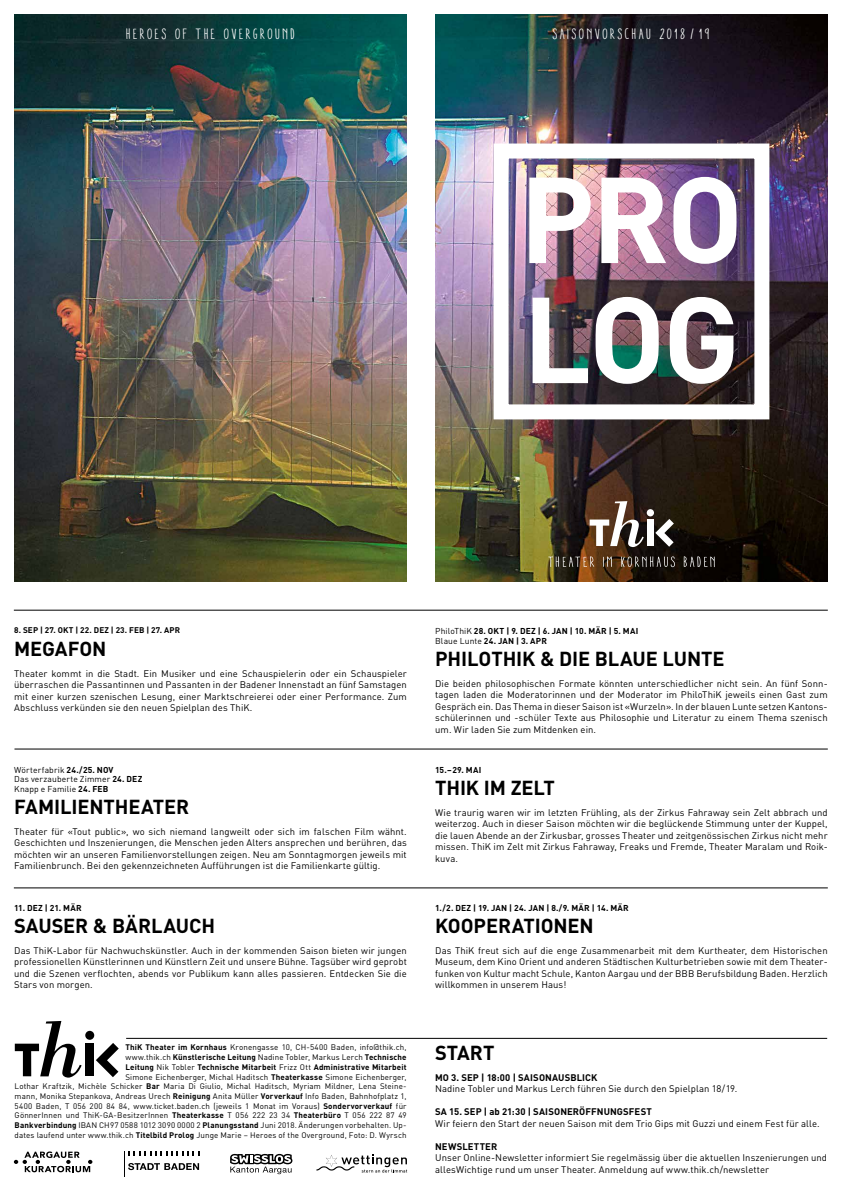
<style>
.page{position:relative;width:842px;height:1191px;background:#fff}
.page>*{position:absolute;margin:0;border:0;box-sizing:border-box;transform-origin:0 0}
.t1{font:700 120px/120px "DIN";letter-spacing:-.025em;color:#fff}
.t2{font:700 20px "DIN";letter-spacing:-.005em;color:#000}
.t3{font:condensed 15px "Aracne";letter-spacing:.15em;color:#fff}
.t4{font:9.5px/11.5px "DIN";letter-spacing:.005em;color:#000;text-align:justify}
.t5{font:700 9.5px "DIN";letter-spacing:.01em;color:#000}
.t6{font:700 8.5px/9.5px "DIN";letter-spacing:.03em;color:#000}
.t7{font:8.5px/9.5px "DIN";letter-spacing:.015em;color:#000}
.t8{font:700 8.2px "DIN";letter-spacing:.02em;color:#000}
.t9{font:8px/9.7px "DIN";letter-spacing:.015em;color:#000;text-align:right}
.s1{font-weight:700}
.s2{font-weight:400}
</style>
<div class="page">
<img style="left:14px;top:14px;width:393px;height:567px">
<img style="left:435px;top:14px;width:393px;height:567px">
<div style="left:494px;top:143px;width:275px;height:276px;border:15px solid #fff"></div>
<svg style="left:548px;top:556px;width:46px;height:11px"></svg>
<svg style="left:603px;top:556px;width:9px;height:11px"></svg>
<svg style="left:621px;top:556px;width:54px;height:11px"></svg>
<svg style="left:684px;top:556px;width:31px;height:11px"></svg>
<svg style="left:590px;top:501px;width:54px;height:46px"></svg>
<div style="left:647px;top:519px;width:7px;height:27px;background:#fff"></div>
<div style="left:647px;top:509px;width:7px;height:7px;background:#fff;border-radius:50%"></div>
<svg style="left:655px;top:519px;width:19px;height:28px"></svg>
<svg style="left:230px;top:1153px;width:62px;height:21px"></svg>
<svg style="left:316px;top:1154px;width:91px;height:18px"></svg>
<svg style="left:14px;top:1151px;width:78px;height:21px"></svg>
<svg style="left:124px;top:1151px;width:75px;height:25px"></svg>
<svg style="left:15px;top:1021px;width:67px;height:56px"></svg>
<div style="left:86px;top:1043px;width:8px;height:33px;background:#000"></div>
<div style="left:85px;top:1030px;width:9px;height:9px;background:#000;border-radius:50%"></div>
<svg style="left:96px;top:1043px;width:23px;height:34px"></svg>
<hr style="left:126px;top:1037px;width:701px;height:1px;background:#000">
<hr style="left:14px;top:609px;width:814px;height:1px;background:#000">
<hr style="left:14px;top:748px;width:814px;height:1px;background:#000">
<hr style="left:14px;top:887px;width:814px;height:1px;background:#000">
<h3 class="t3" style="left:127px;top:26px;width:171px">HEROES OF THE OVERGROUND</h3>
<h3 class="t3" style="left:553px;top:26px;width:159px">SAISONVORSCHAU 2018 / 19</h3>
<h1 class="t1" style="left:519px;top:154px;width:226px">PRO<br>LOG</h1>
<p class="t8" style="left:14px;top:625px;width:168px">8. SEP | 27. OKT | 22. DEZ | 23. FEB | 27. APR</p>
<h2 class="t2" style="left:14px;top:635px;width:94px">MEGAFON</h2>
<p class="t4" style="left:14px;top:667px;width:394px">Theater kommt in die Stadt. Ein Musiker und eine Schauspielerin oder ein Schauspieler überraschen die Passantinnen und Passanten in der Badener Innenstadt an fünf Samstagen mit einer kurzen szenischen Lesung, einer Marktschreierei oder einer Performance. Zum Abschluss verkünden sie den neuen Spielplan des ThiK.</p>
<p class="t7" style="left:14px;top:764px;width:130px">Wörterfabrik <span class="s1">24./25. NOV<br></span>Das verzauberte Zimmer <span class="s1">24. DEZ<br></span>Knapp e Familie <span class="s1">24. FEB</span></p>
<h2 class="t2" style="left:14px;top:793px;width:176px">FAMILIENTHEATER</h2>
<p class="t4" style="left:14px;top:825px;width:394px">Theater für «Tout public», wo sich niemand langweilt oder sich im falschen Film wähnt.<br>Geschichten und Inszenierungen, die Menschen jeden Alters ansprechen und berühren, das möchten wir an unseren Familienvorstellungen zeigen. Neu am Sonntagmorgen jeweils mit Familienbrunch. Bei den gekennzeichneten Aufführungen ist die Familienkarte gültig.</p>
<p class="t6" style="left:14px;top:902px;width:69px">11. DEZ | 21. MÄR</p>
<h2 class="t2" style="left:14px;top:912px;width:202px">SAUSER &amp; BÄRLAUCH</h2>
<p class="t4" style="left:14px;top:944px;width:394px">Das ThiK-Labor für Nachwuchskünstler. Auch in der kommenden Saison bieten wir jungen professionellen Künstlerinnen und Künstlern Zeit und unsere Bühne. Tagsüber wird geprobt und die Szenen verflochten, abends vor Publikum kann alles passieren. Entdecken Sie die Stars von morgen.</p>
<p class="t6" style="left:435px;top:626px;width:205px"><span class="s2">PhiloThiK</span> 28. OKT | 9. DEZ | 6. JAN | 10. MÄR | 5. MAI<br><span class="s2">Blaue Lunte</span> 24. JAN | 3. APR</p>
<h2 class="t2" style="left:435px;top:645px;width:291px">PHILOTHIK &amp; DIE BLAUE LUNTE</h2>
<p class="t4" style="left:435px;top:677px;width:394px">Die beiden philosophischen Formate könnten unterschiedlicher nicht sein. An fünf Sonn&shy;tagen laden die Moderatorinnen und der Moderator im PhiloThiK jeweils einen Gast zum Gespräch ein. Das Thema in dieser Saison ist «Wurzeln». In der blauen Lunte setzen Kantons&shy;schülerinnen und -schüler Texte aus Philosophie und Literatur zu einem Thema szenisch um. Wir laden Sie zum Mitdenken ein.</p>
<p class="t6" style="left:435px;top:764px;width:48px">15.–29. MAI</p>
<h2 class="t2" style="left:435px;top:774px;width:121px">THIK IM ZELT</h2>
<p class="t4" style="left:435px;top:806px;width:394px">Wie traurig waren wir im letzten Frühling, als der Zirkus Fahraway sein Zelt abbrach und weiterzog. Auch in dieser Saison möchten wir die beglückende Stimmung unter der Kuppel, die lauen Abende an der Zirkusbar, grosses Theater und zeitgenössischen Zirkus nicht mehr missen. ThiK im Zelt mit Zirkus Fahraway, Freaks und Fremde, Theater Maralam und Roik&shy;kuva.</p>
<p class="t6" style="left:435px;top:902px;width:195px">1./2. DEZ | 19. JAN | 24. JAN | 8./9. MÄR | 14. MÄR</p>
<h2 class="t2" style="left:435px;top:912px;width:160px">KOOPERATIONEN</h2>
<p class="t4" style="left:435px;top:944px;width:394px">Das ThiK freut sich auf die enge Zusammenarbeit mit dem Kurtheater, dem Historischen Museum, dem Kino Orient und anderen Städtischen Kulturbetrieben sowie mit dem Theater&shy;funken von Kultur macht Schule, Kanton Aargau und der BBB Berufsbildung Baden. Herzlich willkommen in unserem Haus!</p>
<p class="t9" style="left:15px;top:1042px;width:393px"><span class="s1">ThiK Theater im Kornhaus</span> Kronengasse 10, CH-5400 Baden, info@thik.ch,<br>www.thik.ch <span class="s1">Künstlerische Leitung</span> Nadine Tobler, Markus Lerch <span class="s1">Technische<br>Leitung</span> Nik Tobler <span class="s1">Technische Mitarbeit</span> Frizz Ott <span class="s1">Administrative Mitarbeit<br></span>Simone Eichenberger, Michal Haditsch <span class="s1">Theaterkasse</span> Simone Eichenberger,<br>Lothar Kraftzik, Michèle Schicker <span class="s1">Bar</span> Maria Di Giulio, Michal Haditsch, Myriam Mildner, Lena Steine&shy;mann, Monika Stepankova, Andreas Urech <span class="s1">Reinigung</span> Anita Müller <span class="s1">Vorverkauf</span> Info Baden, Bahnhofplatz 1, 5400 Baden, T 056 200 84 84, www.ticket.baden.ch (jeweils 1 Monat im Voraus) <span class="s1">Sondervorverkauf</span> für GönnerInnen und ThiK-GA-BesitzerInnen <span class="s1">Theaterkasse</span> T 056 222 23 34 <span class="s1">Theaterbüro</span> T 056 222 87 49<br><span class="s1">Bankverbindung</span> IBAN CH97 0588 1012 3090 0000 2 <span class="s1">Planungsstand</span> Juni 2018. Änderungen vorbehalten. Up&shy;dates laufend unter www.thik.ch <span class="s1">Titelbild Prolog</span> Junge Marie – Heroes of the Overground, Foto: D. Wyrsch</p>
<h2 class="t2" style="left:435px;top:1039px;width:61px">START</h2>
<p class="t5" style="left:435px;top:1071px;width:164px">MO 3. SEP | 18:00 | SAISONAUSBLICK</p>
<p class="t4" style="left:435px;top:1082px;width:304px">Nadine Tobler und Markus Lerch führen Sie durch den Spielplan 18/19.</p>
<p class="t5" style="left:435px;top:1105px;width:218px">SA 15. SEP | ab 21:30 | SAISONERÖFFNUNGSFEST</p>
<p class="t4" style="left:435px;top:1117px;width:386px">Wir feiern den Start der neuen Saison mit dem Trio Gips mit Guzzi und einem Fest für alle.</p>
<p class="t5" style="left:435px;top:1140px;width:64px">NEWSLETTER</p>
<p class="t4" style="left:435px;top:1151px;width:393px">Unser Online-Newsletter informiert Sie regelmässig über die aktuellen Inszenierungen und allesWichtige rund um unser Theater. Anmeldung auf www.thik.ch/newsletter</p>
</div>
